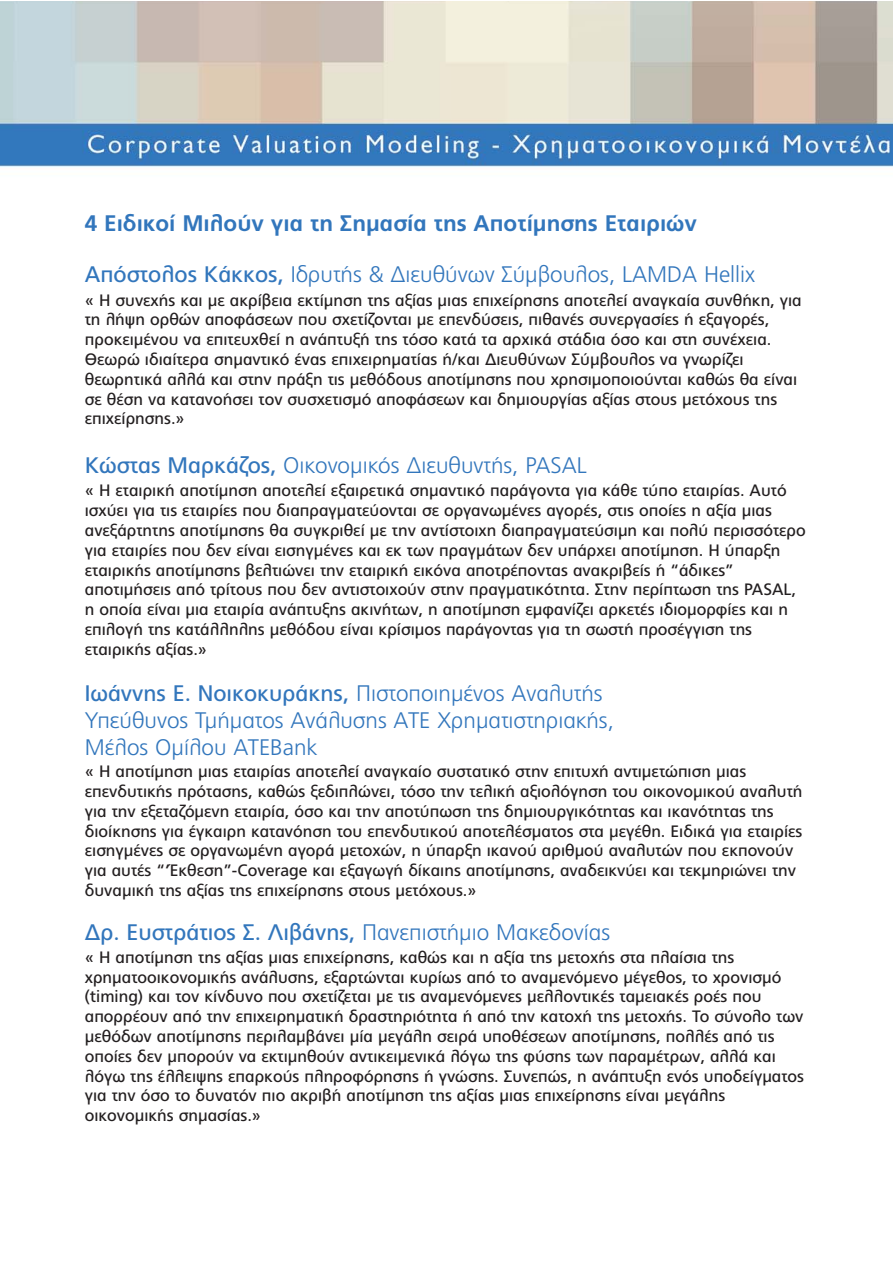
<style>
.page{position:relative;width:893px;height:1263px;background:#fff}
.page>*{position:absolute;margin:0;border:0;box-sizing:border-box;transform-origin:0 0}
.t1{font:300 22.5px/27px "PF Catalog";color:#3276bc}
.t2{font:700 22.5px "PF Catalog";color:#3276bc}
.t3{font:22.5px "PF Catalog";color:#3276bc}
.t4{font:16.5px/19.8px "PF Catalog";color:#231f20}
.s1{font-weight:400}
.s2{font-weight:300}
</style>
<div class="page">
<img style="left:0;top:1px;width:892px;height:166px">
<h1 class="t2" style="left:85px;top:214px;width:614px">4 Ειδικοί Μιλούν για τη Σημασία της Αποτίμησης Εταιριών</h1>
<h1 class="t1" style="left:85px;top:262px;width:672px"><span class="s1">Απόστολος Κάκκος,</span> Ιδρυτής &amp; Διευθύνων Σύμβουλος, LAMDA Hellix</h1>
<p class="t4" style="left:85px;top:291px;width:718px">« Η συνεχής και με ακρίβεια εκτίμηση της αξίας μιας επιχείρησης αποτελεί αναγκαία συνθήκη, για τη λήψη ορθών αποφάσεων που σχετίζονται με επενδύσεις, πιθανές συνεργασίες ή εξαγορές, προκειμένου να επιτευχθεί η ανάπτυξή της τόσο κατά τα αρχικά στάδια όσο και στη συνέχεια.<br>Θεωρώ ιδιαίτερα σημαντικό ένας επιχειρηματίας ή/και Διευθύνων Σύμβουλος να γνωρίζει θεωρητικά αλλά και στην πράξη τις μεθόδους αποτίμησης που χρησιμοποιούνται καθώς θα είναι σε θέση να κατανοήσει τον συσχετισμό αποφάσεων και δημιουργίας αξίας στους μετόχους της επιχείρησης.»</p>
<h1 class="t1" style="left:85px;top:453px;width:503px"><span class="s1">Κώστας Μαρκάζος,</span> Οικονομικός Διευθυντής, PASAL</h1>
<p class="t4" style="left:85px;top:482px;width:722px">« Η εταιρική αποτίμηση αποτελεί εξαιρετικά σημαντικό παράγοντα για κάθε τύπο εταιρίας. Αυτό ισχύει για τις εταιρίες που διαπραγματεύονται σε οργανωμένες αγορές, στις οποίες η αξία μιας ανεξάρτητης αποτίμησης θα συγκριθεί με την αντίστοιχη διαπραγματεύσιμη και πολύ περισσότερο για εταιρίες που δεν είναι εισηγμένες και εκ των πραγμάτων δεν υπάρχει αποτίμηση. Η ύπαρξη εταιρικής αποτίμησης βελτιώνει την εταιρική εικόνα αποτρέποντας ανακριβείς ή “άδικες” αποτιμήσεις από τρίτους που δεν αντιστοιχούν στην πραγματικότητα. Στην περίπτωση της PASAL, η οποία είναι μια εταιρία ανάπτυξης ακινήτων, η αποτίμηση εμφανίζει αρκετές ιδιομορφίες και η επιλογή της κατάλληλης μεθόδου είναι κρίσιμος παράγοντας για τη σωστή προσέγγιση της εταιρικής αξίας.»</p>
<h1 class="t1" style="left:85px;top:681px;width:531px"><span class="s1">Ιωάννης E. Νoικοκυράκης,</span> Πιστοποιημένος Αναλυτής<br>Υπεύθυνος Τμήματος Ανάλυσης ΑΤΕ Χρηματιστηριακής,<br>Μέλος Ομίλου ΑΤΕBank</h1>
<p class="t4" style="left:85px;top:763px;width:719px">« Η αποτίμηση μιας εταιρίας αποτελεί αναγκαίο συστατικό στην επιτυχή αντιμετώπιση μιας επενδυτικής πρότασης, καθώς ξεδιπλώνει, τόσο την τελική αξιολόγηση του οικονομικού αναλυτή για την εξεταζόμενη εταιρία, όσο και την αποτύπωση της δημιουργικότητας και ικανότητας της διοίκησης για έγκαιρη κατανόηση του επενδυτικού αποτελέσματος στα μεγέθη. Ειδικά για εταιρίες εισηγμένες σε οργανωμένη αγορά μετοχών, η ύπαρξη ικανού αριθμού αναλυτών που εκπονούν για αυτές “‘Έκθεση”-Coverage και εξαγωγή δίκαιης αποτίμησης, αναδεικνύει και τεκμηριώνει την δυναμική της αξίας της επιχείρησης στους μετόχους.»</p>
<h1 class="t3" style="left:85px;top:923px;width:527px">Δρ. Ευστράτιος Σ. Λιβάνης, <span class="s2">Πανεπιστήμιο Μακεδονίας</span></h1>
<p class="t4" style="left:85px;top:948px;width:721px">« Η αποτίμηση της αξίας μιας επιχείρησης, καθώς και η αξία της μετοχής στα πλαίσια της χρηματοοικονομικής ανάλυσης, εξαρτώνται κυρίως από το αναμενόμενο μέγεθος, το χρονισμό (timing) και τον κίνδυνο που σχετίζεται με τις αναμενόμενες μελλοντικές ταμειακές ροές που απορρέουν από την επιχειρηματική δραστηριότητα ή από την κατοχή της μετοχής. Το σύνολο των μεθόδων αποτίμησης περιλαμβάνει μία μεγάλη σειρά υποθέσεων αποτίμησης, πολλές από τις οποίες δεν μπορούν να εκτιμηθούν αντικειμενικά λόγω της φύσης των παραμέτρων, αλλά και λόγω της έλλειψης επαρκούς πληροφόρησης ή γνώσης. Συνεπώς, η ανάπτυξη ενός υποδείγματος για την όσο το δυνατόν πιο ακριβή αποτίμηση της αξίας μιας επιχείρησης είναι μεγάλης οικονομικής σημασίας.»</p>
</div>
